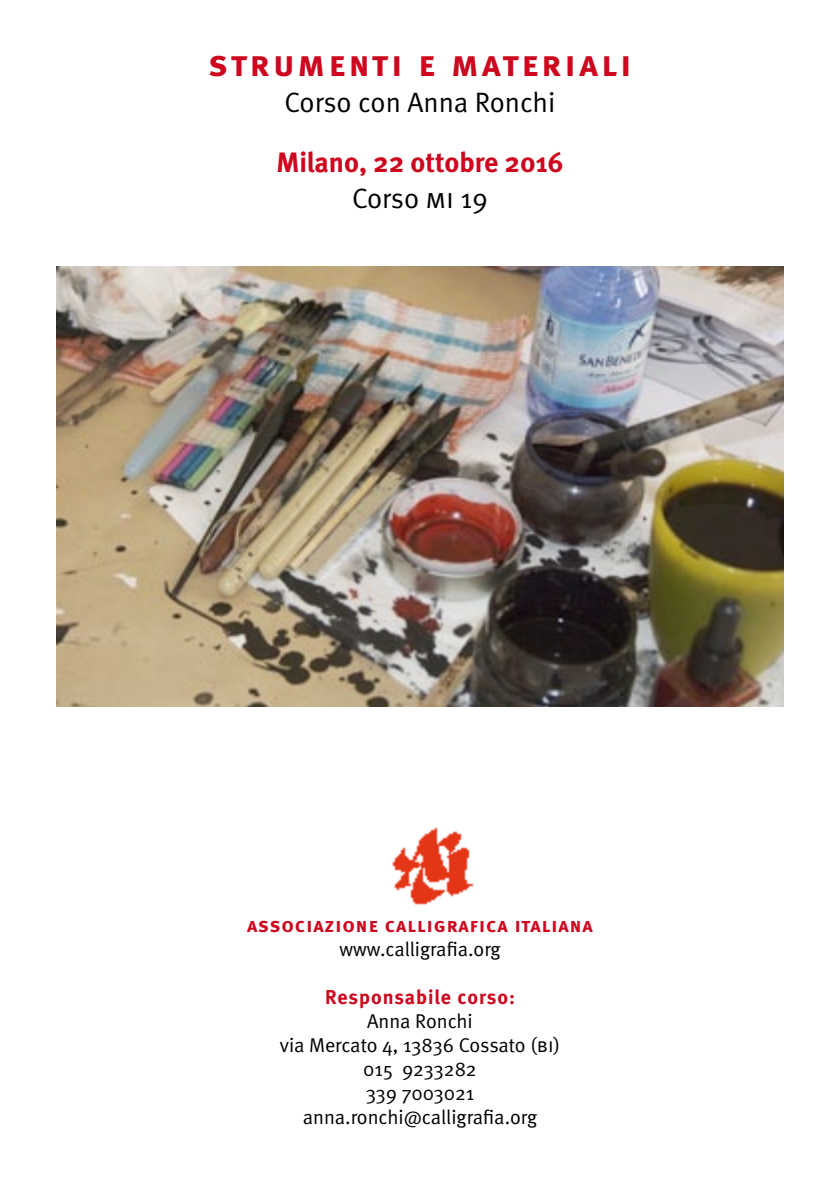
<style>
.page{position:relative;width:840px;height:1191px;background:#fff}
.page>*{position:absolute;margin:0;border:0;box-sizing:border-box;transform-origin:0 0}
.t1{font:36px "Meta Bold Caps";letter-spacing:.095em;color:#cd071e}
.t2{font:28px "Meta Normal";color:#000}
.t3{font:700 28px "Meta";color:#cd071e}
.t4{font:20px/24px "Meta Normal";color:#000;text-align:center}
.t5{font:20px "Meta Bold Caps";letter-spacing:.05em;color:#cd071e}
.t6{font:700 20px "Meta";letter-spacing:.045em;color:#cd071e}
.s1{font-family:"Meta Normal Caps"}
</style>
<div class="page">
<img style="left:57px;top:266px;width:725px;height:440px">
<img style="left:392px;top:827px;width:82px;height:78px">
<h1 class="t1" style="left:208px;top:42px;width:424px">strumenti e materiali</h1>
<h2 class="t2" style="left:284px;top:86px;width:272px">Corso con Anna Ronchi</h2>
<h2 class="t3" style="left:276px;top:145px;width:288px">Milano, 22 ottobre 2016</h2>
<h2 class="t2" style="left:352px;top:182px;width:137px">Corso <span class="s1">mi</span> 19</h2>
<p class="t5" style="left:247px;top:913px;width:347px">associazione calligrafica italiana</p>
<p class="t4" style="left:339px;top:937px;width:163px">www.calligrafia.org</p>
<p class="t6" style="left:325px;top:985px;width:191px">Responsabile corso:</p>
<p class="t4" style="left:280px;top:1009px;width:281px">Anna Ronchi<br>via Mercato 4, 13836 Cossato (<span class="s1">bi</span>)<br>015 9233282<br>339 7003021 anna.ronchi@calligrafia.org</p>
</div>
